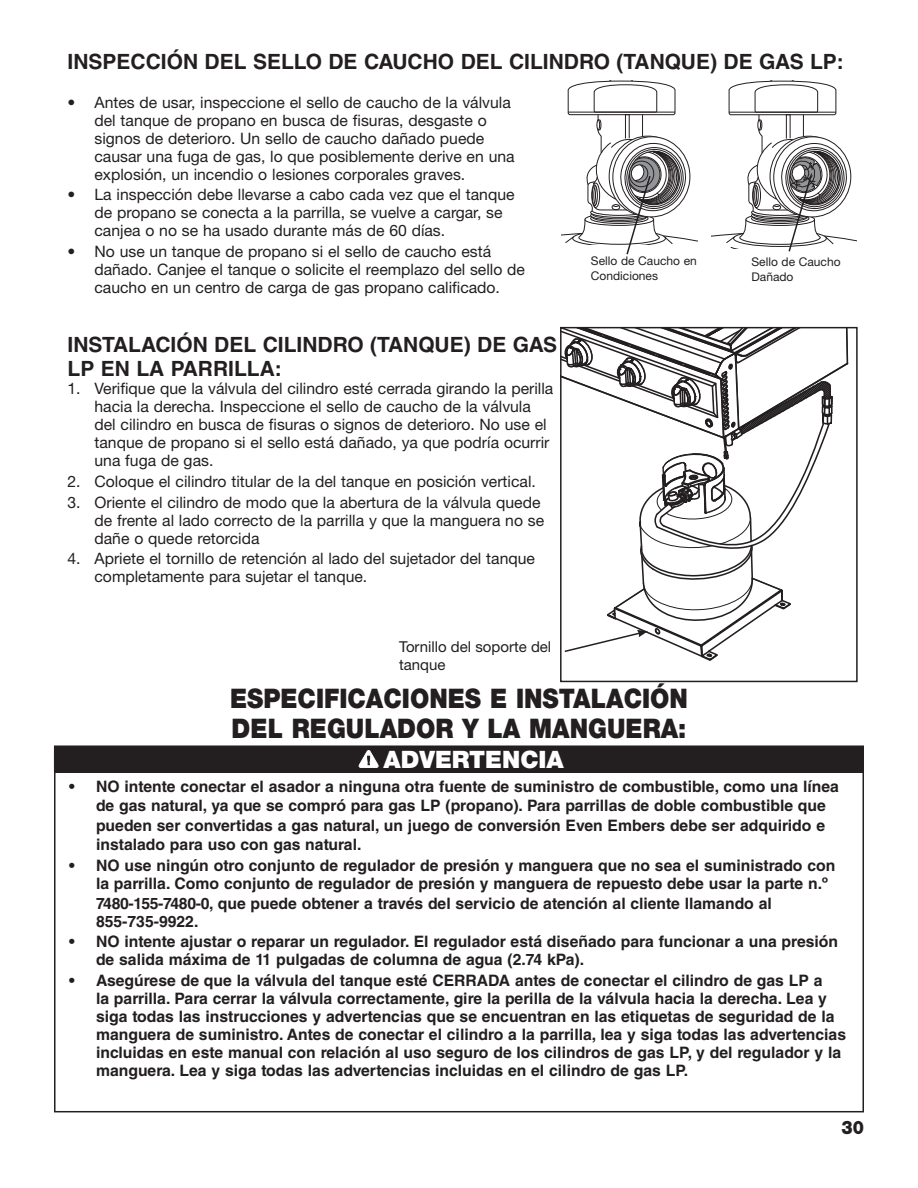
<style>
.page{position:relative;width:918px;height:1188px;background:#fff}
.page>*{position:absolute;margin:0;border:0;box-sizing:border-box;transform-origin:0 0}
.t1{font:900 27px/30px "Helvetica Neue LT Std";color:#231f20;scale:.9 1}
.t2{font:900 24px "Helvetica Neue LT Std";color:#fff}
.t3{font:700 21px/24px "Helvetica LT Std";color:#231f20}
.t4{font:900 18.6px "Helvetica Neue LT Std";color:#231f20;scale:.9 1}
.t5{font:700 15.75px/18px "Helvetica LT Std";color:#231f20}
.t6{font:15.75px/18px "Helvetica Neue LT Std";color:#231f20}
.t7{font:15px/18px "Helvetica Neue LT Std";color:#231f20}
.t8{font:12px/15px "Helvetica Neue LT Std";color:#231f20}
</style>
<div class="page">
<svg style="left:561px;top:80px;width:136px;height:175px"></svg>
<svg style="left:712px;top:80px;width:144px;height:172px"></svg>
<div style="left:54px;top:746px;width:810px;height:26px;background:#231f20"></div>
<svg style="left:359px;top:750px;width:19px;height:18px"></svg>
<div style="left:54px;top:746px;width:810px;height:27px;border:1px solid #231f20"></div>
<svg style="left:561px;top:326px;width:296px;height:335px"></svg>
<div style="left:560px;top:327px;width:298px;height:355px;border:2px solid #231f20"></div>
<h3 class="t3" style="left:68px;top:52px;width:778px">INSPECCIÓN DEL SELLO DE CAUCHO DEL CILINDRO (TANQUE) DE GAS LP:</h3>
<p class="t6" style="left:95px;top:95px;width:422px;text-indent:-27px">• Antes de usar, inspeccione el sello de caucho de la válvula del tanque de propano en busca de fisuras, desgaste o signos de deterioro. Un sello de caucho dañado puede causar una fuga de gas, lo que posiblemente derive en una explosión, un incendio o lesiones corporales graves.</p>
<p class="t6" style="left:95px;top:188px;width:422px;text-indent:-27px">• La inspección debe llevarse a cabo cada vez que el tanque de propano se conecta a la parrilla, se vuelve a cargar, se canjea o no se ha usado durante más de 60 días.</p>
<p class="t6" style="left:95px;top:245px;width:432px;text-indent:-27px">• No use un tanque de propano si el sello de caucho está dañado. Canjee el tanque o solicite el reemplazo del sello de caucho en un centro de carga de gas propano calificado.</p>
<h3 class="t3" style="left:68px;top:335px;width:491px">INSTALACIÓN DEL CILINDRO (TANQUE) DE GAS<br>LP EN LA PARRILLA:</h3>
<p class="t6" style="left:95px;top:382px;width:460px;text-indent:-27px">1. Verifique que la válvula del cilindro esté cerrada girando la perilla hacia la derecha. Inspeccione el sello de caucho de la válvula del cilindro en busca de fisuras o signos de deterioro. No use el tanque de propano si el sello está dañado, ya que podría ocurrir una fuga de gas.</p>
<p class="t6" style="left:68px;top:474px;width:470px">2. Coloque el cilindro titular de la del tanque en posición vertical.</p>
<p class="t6" style="left:95px;top:495px;width:451px;text-indent:-27px">3. Oriente el cilindro de modo que la abertura de la válvula quede de frente al lado correcto de la parrilla y que la manguera no se dañe o quede retorcida</p>
<p class="t6" style="left:95px;top:552px;width:442px;text-indent:-27px">4. Apriete el tornillo de retención al lado del sujetador del tanque completamente para sujetar el tanque.</p>
<p class="t8" style="left:591px;top:255px;width:107px">Sello de Caucho en<br>Condiciones</p>
<p class="t8" style="left:751px;top:256px;width:91px">Sello de Caucho<br>Dañado</p>
<p class="t7" style="left:399px;top:639px;width:154px">Tornillo del soporte del tanque</p>
<h1 class="t1" style="left:230px;top:686px;width:510px">ESPECIFICACIONES E INSTALACIÓN<br>DEL REGULADOR Y LA MANGUERA:</h1>
<h2 class="t2" style="left:383px;top:751px;width:182px">ADVERTENCIA</h2>
<p class="t5" style="left:96px;top:778px;width:744px;line-height:19.5px;text-indent:-27px">• NO intente conectar el asador a ninguna otra fuente de suministro de combustible, como una línea de gas natural, ya que se compró para gas LP (propano). Para parrillas de doble combustible que pueden ser convertidas a gas natural, un juego de conversión Even Embers debe ser adquirido e instalado para uso con gas natural.</p>
<p class="t5" style="left:96px;top:858px;width:741px;text-indent:-27px">• NO use ningún otro conjunto de regulador de presión y manguera que no sea el suministrado con la parrilla. Como conjunto de regulador de presión y manguera de repuesto debe usar la parte n.º</p>
<p class="t5" style="left:96px;top:896px;width:677px">7480-155-7480-0, que puede obtener a través del servicio de atención al cliente llamando al<br>855-735-9922.</p>
<p class="t5" style="left:96px;top:935px;width:744px;text-indent:-27px">• NO intente ajustar o reparar un regulador. El regulador está diseñado para funcionar a una presión de salida máxima de 11 pulgadas de columna de agua (2.74 kPa).</p>
<p class="t5" style="left:96px;top:973px;width:752px;text-indent:-27px">• Asegúrese de que la válvula del tanque esté CERRADA antes de conectar el cilindro de gas LP a<br>la parrilla. Para cerrar la válvula correctamente, gire la perilla de la válvula hacia la derecha. Lea y siga todas las instrucciones y advertencias que se encuentran en las etiquetas de seguridad de la manguera de suministro. Antes de conectar el cilindro a la parrilla, lea y siga todas las advertencias incluidas en este manual con relación al uso seguro de los cilindros de gas LP, y del regulador y la manguera. Lea y siga todas las advertencias incluidas en el cilindro de gas LP.</p>
<p class="t4" style="left:842px;top:1121px;width:26px">30</p>
</div>
